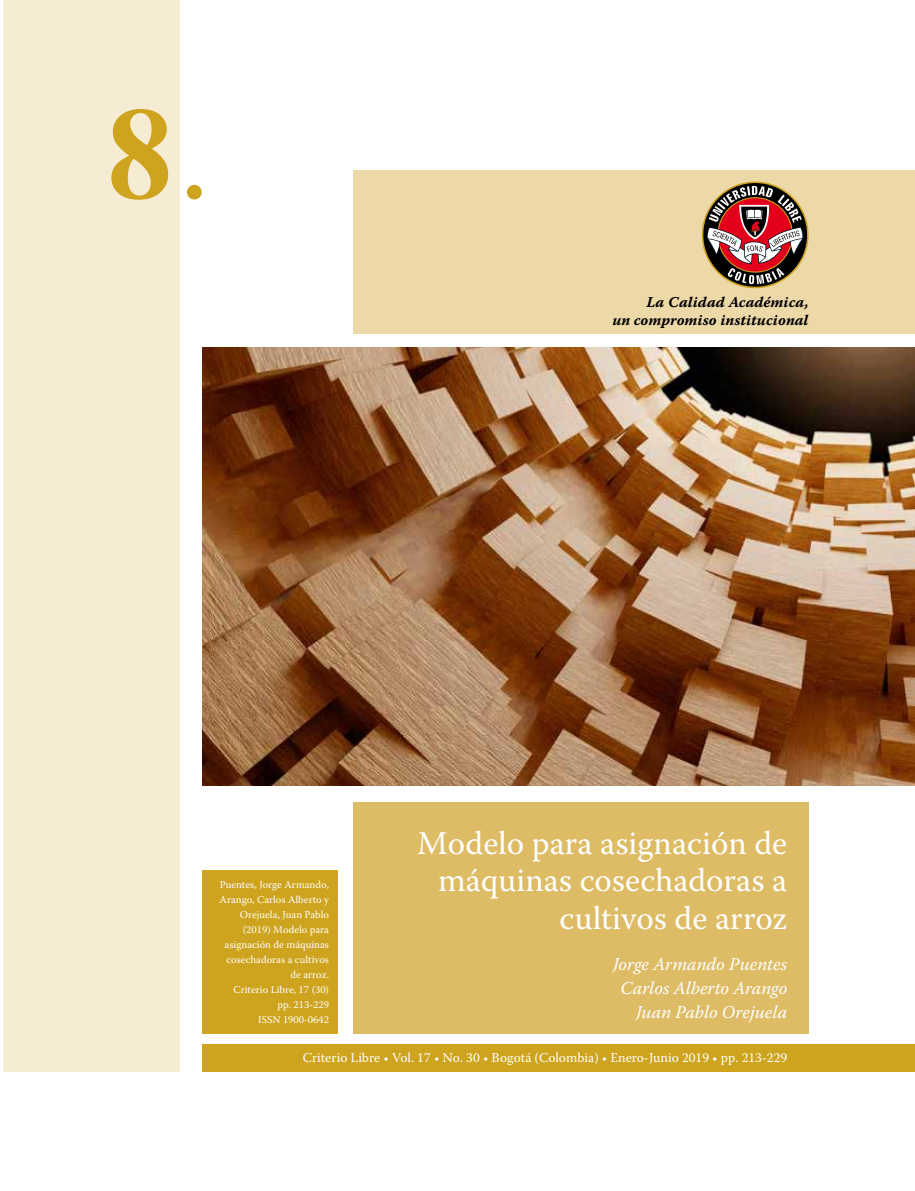
<style>
.page{position:relative;width:915px;height:1191px;background:#fff}
.page>*{position:absolute;margin:0;border:0;box-sizing:border-box;transform-origin:0 0}
.t1{font:700 132px "Times New Roman";color:#cea31e}
.t2{font:33px/37.5px "Warnock Pro";color:#fff;text-align:right}
.t3{font:italic 18px/24px "Warnock Pro";color:#fff;text-align:right}
.t4{font:15px/18px "Warnock Pro Bold It Capt";color:#000;text-align:right}
.t5{font:13.5px "Warnock Pro";color:#fff}
.t6{font:10.5px/15px "Warnock Pro";color:#fff;text-align:right}
.s1{font-family:"Times";font-weight:400}
</style>
<div class="page">
<div style="left:3px;top:0;width:177px;height:1071px;background:#f6ebd3"></div>
<div style="left:353px;top:171px;width:561px;height:163px;background:#edd8a8"></div>
<div style="left:353px;top:801px;width:455px;height:232px;background:#debc66"></div>
<div style="left:202px;top:870px;width:135px;height:163px;background:#cea31e"></div>
<div style="left:202px;top:1044px;width:712px;height:27px;background:#cea31e"></div>
<img style="left:202px;top:348px;width:712px;height:438px">
<svg style="left:702px;top:182px;width:105px;height:105px"></svg>
<div style="left:701px;top:181px;width:107px;height:107px;border:2px solid #cea31e;border-radius:50%"></div>
<svg style="left:706px;top:186px;width:97px;height:98px;background:#98605a"></svg>
<h1 class="t1" style="left:107px;top:62px;width:100px">8<span class="s1">.</span></h1>
<h3 class="t4" style="left:612px;top:292px;width:198px">La Calidad Académica,<br>un compromiso institucional</h3>
<p class="t6" style="left:219px;top:877px;width:111px">Puentes, Jorge Armando,<br>Arango, Carlos Alberto y<br>Orejuela, Juan Pablo (2019) Modelo para asignación de máquinas cosechadoras a cultivos de arroz.<br>Criterio Libre, 17 (30) pp. 213-229<br>ISSN 1900-0642</p>
<h2 class="t2" style="left:417px;top:823px;width:371px">Modelo para asignación de máquinas cosechadoras a cultivos de arroz</h2>
<h3 class="t3" style="left:612px;top:951px;width:176px">Jorge Armando Puentes<br>Carlos Alberto Arango<br>Juan Pablo Orejuela</h3>
<p class="t5" style="left:302px;top:1049px;width:486px">Criterio Libre • Vol. 17 • No. 30 • Bogotá (Colombia) • Enero-Junio 2019 • pp. 213-229</p>
</div>
